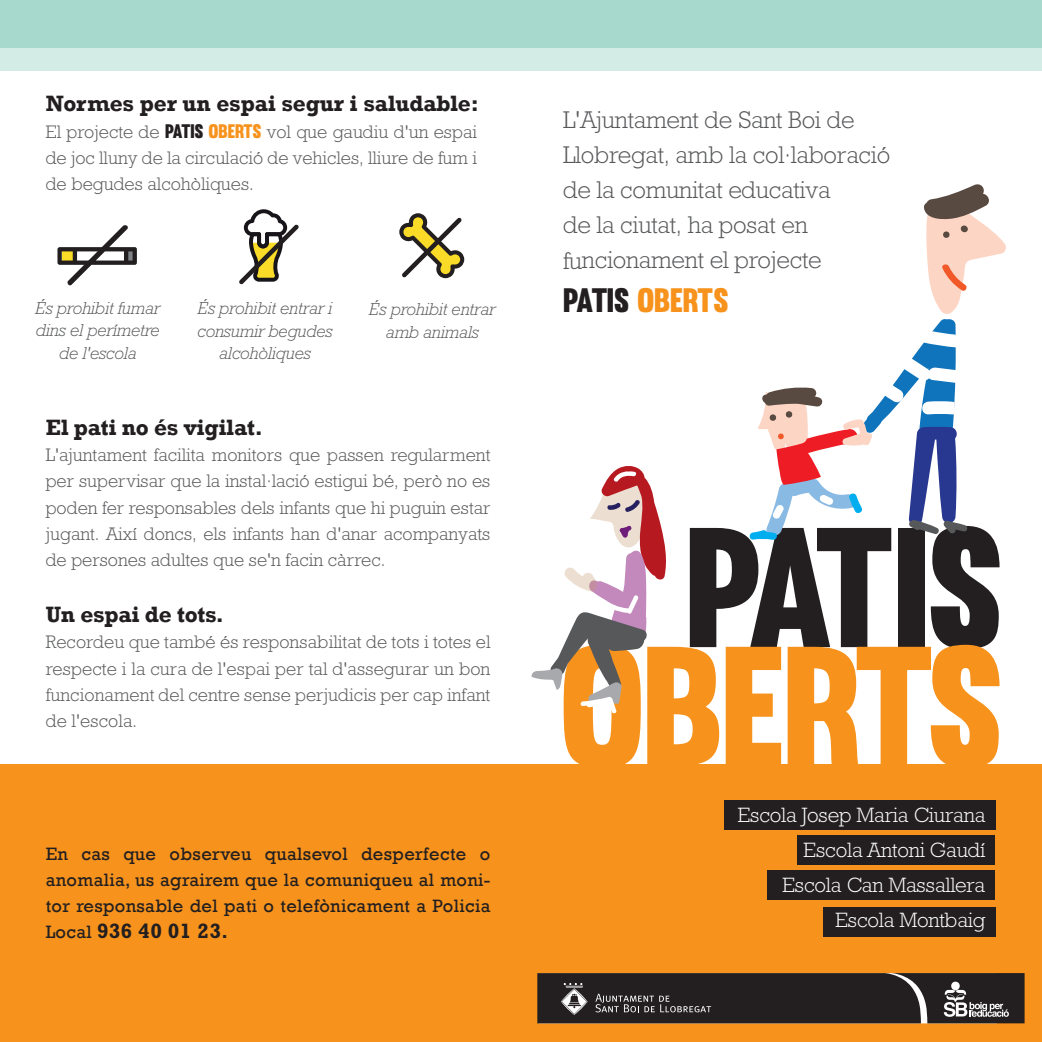
<style>
.page{position:relative;width:1042px;height:1042px;background:#fff}
.page>*{position:absolute;margin:0;border:0;box-sizing:border-box;transform-origin:0 0}
.t1{font:166.78px "Muro";letter-spacing:-.02em;color:#f7931d}
.t2{font:166.78px "Muro";letter-spacing:-.065em;color:#231f20}
.t3{font:33.25px "Muro";letter-spacing:-.01em;color:#f7931d}
.t4{font:300 24.5px/35px "M Rockwell";letter-spacing:-.01em;color:#57585a}
.t5{font:700 22.75px "Rockwell";letter-spacing:-.01em;color:#231f20}
.t6{font:300 21px/35px "M Rockwell";letter-spacing:-.01em;color:#fff;text-align:right}
.t7{font:700 21px "M Rockwell";letter-spacing:.015em;color:#231f20}
.t8{font:300 18.38px/26.2px "M Rockwell";color:#57585a;text-align:justify}
.t9{font:18.38px/26.2px "Rockwell";letter-spacing:.015em;color:#231f20;text-align:justify}
.t10{font:italic 300 17.5px/22.8px "M Rockwell";letter-spacing:-.01em;color:#57585a;text-align:center}
.s1{font-family:"Muro";font-weight:400;font-size:19.25px;color:#231f20}
.s2{font-family:"Muro";font-weight:400;font-size:19.25px;color:#f7931d}
.s3{font-family:"Rockwell";font-weight:400;font-size:18.38px}
.s4{font-size:18.38px}
.s5{color:#231f20}
</style>
<div class="page">
<svg style="left:0;top:0;width:1042px;height:70px;background:#b4dfd4"></svg>
<div style="left:0;top:764px;width:1042px;height:278px;background:#f7931d"></div>
<div style="left:797px;top:835px;width:198px;height:30px;background:#231f20"></div>
<div style="left:767px;top:870px;width:228px;height:30px;background:#231f20"></div>
<div style="left:823px;top:907px;width:172px;height:30px;background:#231f20"></div>
<svg style="left:749px;top:184px;width:257px;height:356px"></svg>
<svg style="left:531px;top:466px;width:135px;height:238px"></svg>
<svg style="left:57px;top:225px;width:80px;height:60px"></svg>
<svg style="left:239px;top:209px;width:60px;height:75px"></svg>
<svg style="left:399px;top:213px;width:65px;height:65px"></svg>
<svg style="left:537px;top:973px;width:487px;height:50px;background:#322e2f"></svg>
<div style="left:724px;top:800px;width:271px;height:30px;background:#231f20"></div>
<p class="t5" style="left:46px;top:90px;width:434px">Normes per un espai segur i saludable:</p>
<p class="t8" style="left:46px;top:118px;width:433px">El projecte de <span class="s1">PATIS</span> <span class="s2">OBERTS</span> vol que gaudiu d'un espai de joc lluny de la circulació de vehicles, lliure de fum i de begudes alcohòliques.</p>
<p class="t10" style="left:35px;top:296px;width:126px">És prohibit fumar dins el perímetre de l'escola</p>
<p class="t10" style="left:197px;top:297px;width:137px">És prohibit entrar i consumir begudes alcohòliques</p>
<p class="t10" style="left:369px;top:298px;width:128px">És prohibit entrar amb animals</p>
<p class="t5" style="left:46px;top:413px;width:219px">El pati no és vigilat.</p>
<p class="t8" style="left:46px;top:442px;width:446px">L'ajuntament facilita monitors que passen regularment per supervisar que la instal·lació estigui bé, però no es poden fer responsables dels infants que hi puguin estar jugant. Així doncs, els infants han d'anar acompanyats de persones adultes que se'n facin càrrec.</p>
<p class="t5" style="left:46px;top:601px;width:180px">Un espai de tots.</p>
<p class="t8" style="left:46px;top:629px;width:446px">Recordeu que també és responsabilitat de tots i totes el respecte i la cura de l'espai per tal d'assegurar un bon funcionament del centre sense perjudicis per cap infant de l'escola.</p>
<p class="t9" style="left:46px;top:840px;width:446px">En cas que observeu qualsevol desperfecte o anomalia, us agrairem que la comuniqueu al moni&shy;tor responsable del pati o telefònicament a Policia</p>
<p class="t7" style="left:46px;top:919px;width:184px"><span class="s3">Local</span> 936 40 01 23<span class="s4">.</span></p>
<h3 class="t4" style="left:563px;top:103px;width:329px">L'Ajuntament de Sant Boi de<br>Llobregat, amb la col·laboració de la comunitat educativa<br>de la ciutat, ha posat en funcionament el projecte</h3>
<h2 class="t3" style="left:563px;top:280px;width:167px"><span class="s5">PATIS</span> OBERTS</h2>
<h1 class="t2" style="left:685px;top:487px;width:321px">PATIS</h1>
<h1 class="t1" style="left:559px;top:606px;width:447px">OBERTS</h1>
<p class="t6" style="left:738px;top:797px;width:249px">Escola Josep Maria Ciurana<br>Escola Antoni Gaudí<br>Escola Can Massallera<br>Escola Montbaig</p>
</div>
